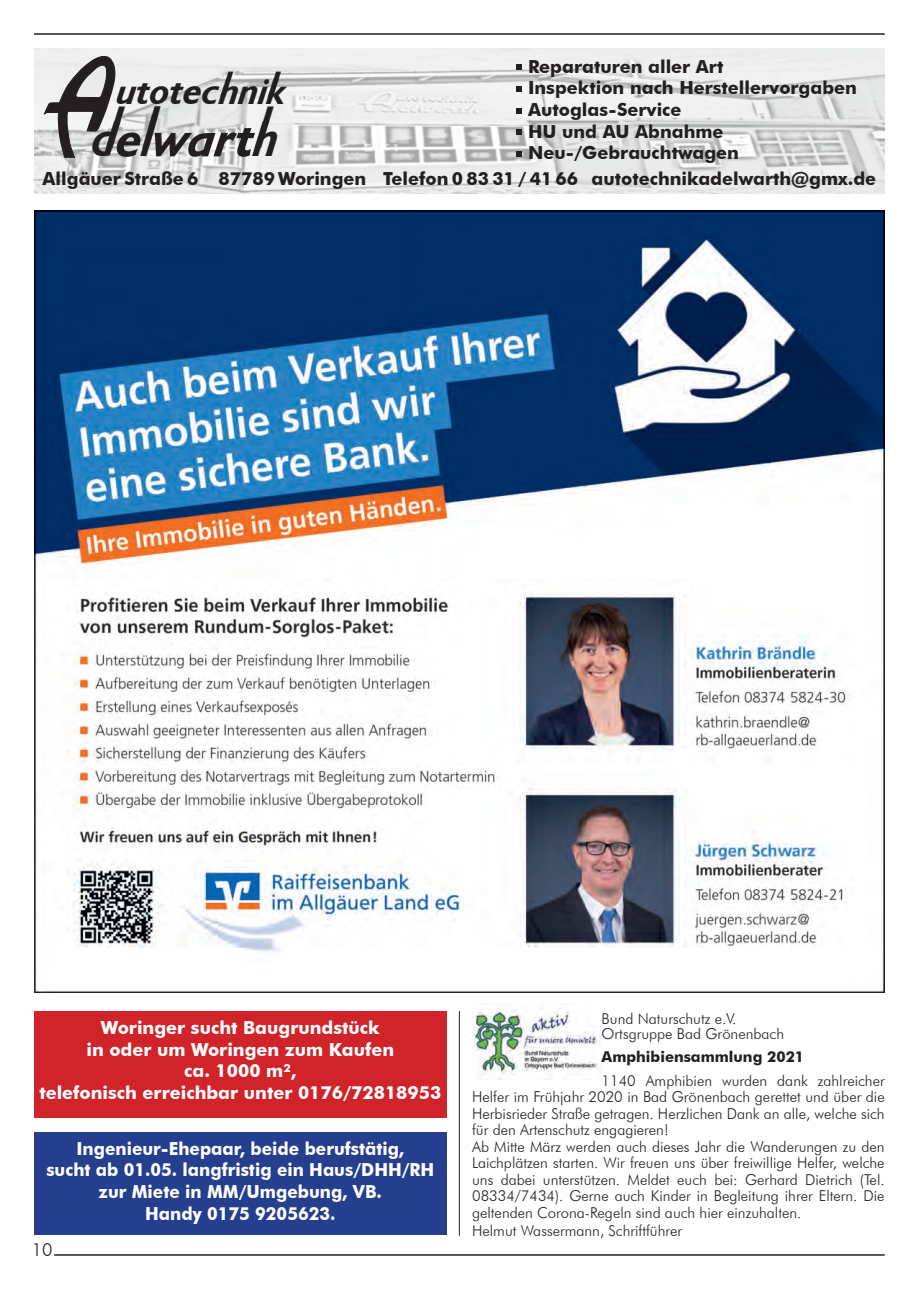
<style>
.page{position:relative;width:906px;height:1289px;background:#fff}
.page>*{position:absolute;margin:0;border:0;box-sizing:border-box;transform-origin:0 0}
.t1{font:italic 700 60.75px "Humanist 521 BT";color:#231f20;scale:.75 1}
.t2{font:italic 700 50.55px "Humanist 521 BT";color:#231f20;scale:.9 1}
.t3{font:italic 700 36.9px "Humanist 521 BT";color:#231f20}
.t4{font:700 18px "Futura BT";color:#231f20}
.t5{font:700 18px "Futura BT";color:#fff;scale:.95 1}
.t6{font:700 18px "Futura BT";color:#fff}
.t7{font:300 18px "Futura BT";color:#231f20}
.t8{font:300 15px/16.5px "Futura BT";color:#231f20;text-align:justify}
.t9{font:700 15px "Futura BT";color:#231f20}
.s1{font-size:60.75px}
</style>
<div class="page">
<hr style="left:34px;top:33px;width:850px;height:2px;background:#231f20">
<hr style="left:54px;top:1254px;width:830px;height:1px;background:#231f20">
<hr style="left:459px;top:1011px;width:1px;height:224px;background:#231f20">
<img style="left:34px;top:49px;width:850px;height:144px">
<svg style="left:516px;top:65px;width:5px;height:5px"></svg>
<svg style="left:516px;top:86px;width:5px;height:5px"></svg>
<svg style="left:516px;top:108px;width:5px;height:5px"></svg>
<svg style="left:516px;top:129px;width:5px;height:6px"></svg>
<svg style="left:516px;top:151px;width:5px;height:5px"></svg>
<img style="left:34px;top:210px;width:850px;height:782px">
<div style="left:34px;top:1011px;width:412px;height:106px;background:#d1232a"></div>
<div style="left:34px;top:1132px;width:412px;height:102px;background:#253f8e"></div>
<img style="left:473px;top:1003px;width:128px;height:76px">
<svg style="left:43px;top:56px;width:82px;height:102px"></svg>
<svg style="left:255px;top:107px;width:19px;height:41px"></svg>
<p class="t4" style="left:528px;top:55px;width:197px">Reparaturen aller Art</p>
<p class="t4" style="left:528px;top:77px;width:330px">Inspektion nach Herstellervorgaben</p>
<p class="t4" style="left:528px;top:99px;width:155px">Autoglas-Service</p>
<p class="t4" style="left:528px;top:120px;width:197px">HU und AU Abnahme</p>
<p class="t4" style="left:528px;top:142px;width:212px">Neu-/Gebrauchtwagen</p>
<p class="t4" style="left:43px;top:168px;width:835px">Allgäuer Straße 6 87789 Woringen Telefon 0 83 31 / 41 66 autotechnikadelwarth@gmx.de</p>
<p class="t3" style="left:220px;top:61px;width:18px">l</p>
<p class="t3" style="left:268px;top:61px;width:18px">l</p>
<p class="t3" style="left:115px;top:68px;width:178px">utotecnnik</p>
<p class="t2" style="left:90px;top:108px;width:220px">de<span class="s1">l</span>warth</p>
<p class="t1" style="left:142px;top:90px;width:33px">l</p>
<p class="t6" style="left:101px;top:1016px;width:280px">Woringer sucht Baugrundstück</p>
<p class="t6" style="left:86px;top:1038px;width:309px">in oder um Woringen zum Kaufen</p>
<p class="t6" style="left:184px;top:1060px;width:114px">ca. 1000 m²,</p>
<p class="t6" style="left:39px;top:1081px;width:403px">telefonisch erreichbar unter 0176/72818953</p>
<p class="t5" style="left:76px;top:1137px;width:346px">Ingenieur-Ehepaar, beide berufstätig,</p>
<p class="t5" style="left:46px;top:1158px;width:410px">sucht ab 01.05. langfristig ein Haus/DHH/RH</p>
<p class="t5" style="left:99px;top:1180px;width:300px">zur Miete in MM/Umgebung, VB.</p>
<p class="t5" style="left:145px;top:1202px;width:202px">Handy 0175 9205623.</p>
<p class="t7" style="left:32px;top:1238px;width:22px">10</p>
<p class="t8" style="left:601px;top:1010px;width:136px">Bund Naturschutz e.V.</p>
<p class="t8" style="left:601px;top:1025px;width:184px">Ortsgruppe Bad Grönenbach</p>
<p class="t9" style="left:601px;top:1047px;width:204px">Amphibiensammlung 2021</p>
<p class="t8" style="left:472px;top:1072px;width:414px;text-indent:129px">1140 Amphibien wurden dank zahlreicher Helfer im Frühjahr 2020 in Bad Grönenbach gerettet und über die Herbisrieder Straße getragen. Herzlichen Dank an alle, welche sich für den Artenschutz engagieren!</p>
<p class="t8" style="left:472px;top:1138px;width:414px">Ab Mitte März werden auch dieses Jahr die Wanderungen zu den Laichplätzen starten. Wir freuen uns über freiwillige Helfer, welche uns dabei unterstützen. Meldet euch bei: Gerhard Dietrich (Tel.<br>08334/7434). Gerne auch Kinder in Begleitung ihrer Eltern. Die geltenden Corona-Regeln sind auch hier einzuhalten.</p>
<p class="t8" style="left:472px;top:1222px;width:212px">Helmut Wassermann, Schriftführer</p>
</div>
